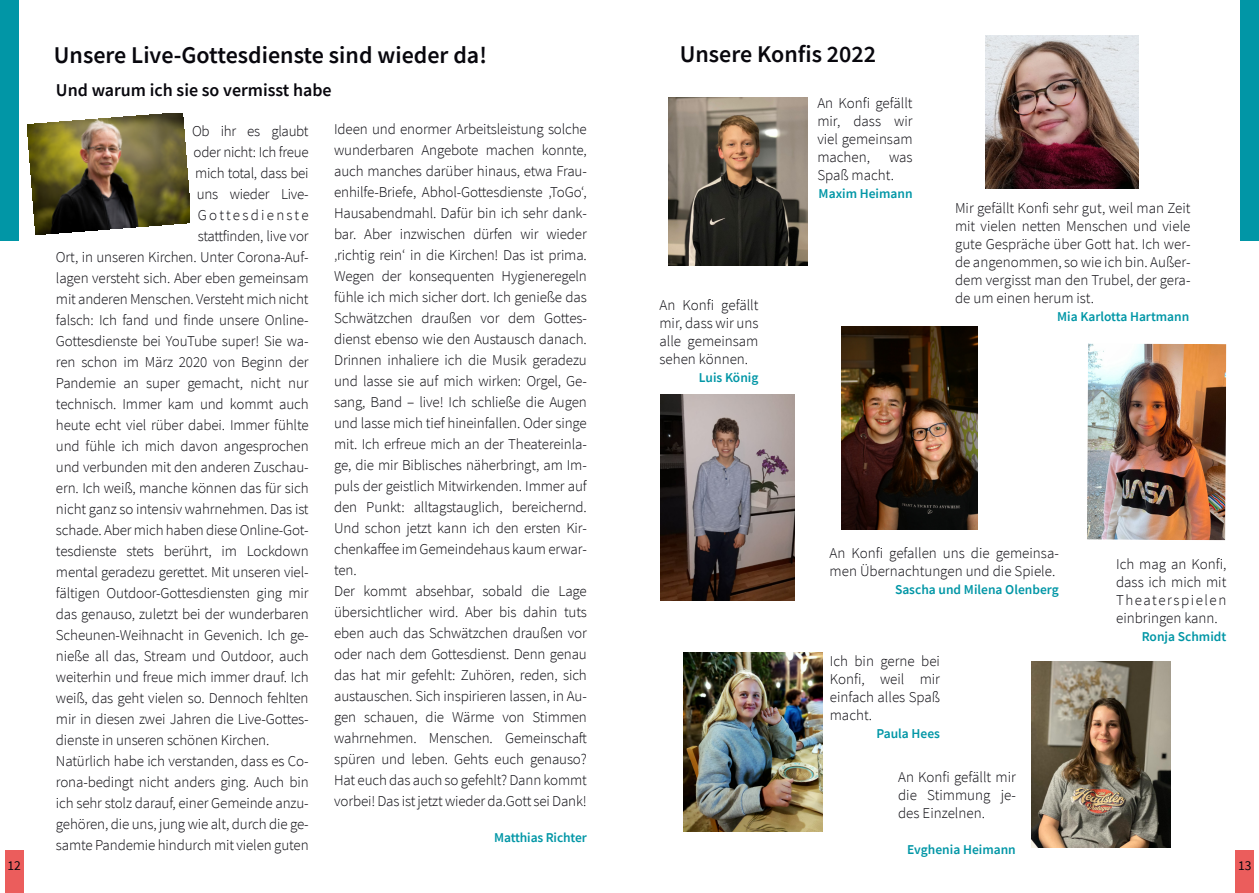
<style>
.page{position:relative;width:1259px;height:893px;background:#fff}
.page>*{position:absolute;margin:0;border:0;box-sizing:border-box;transform-origin:0 0}
.t1{font:600 24px "Source Sans Pro";color:#08070d}
.t2{font:600 18px "Source Sans Pro";color:#08070d}
.t3{font:300 15px/21px "Source Sans Pro";letter-spacing:-.01em;color:#08070d;text-align:justify}
.t4{font:300 15px "Source Sans Pro";letter-spacing:.15em;color:#08070d}
.t5{font:600 13.5px "Source Sans Pro";color:#0196a6}
.t6{font:13.5px "Source Sans Pro";color:#08070d}
</style>
<div class="page">
<div style="left:0;top:0;width:19px;height:241px;background:#0196a6"></div>
<div style="left:1240px;top:0;width:19px;height:241px;background:#0196a6"></div>
<div style="left:1235px;top:850px;width:19px;height:43px;background:#eb5d5c"></div>
<div style="left:5px;top:850px;width:18px;height:43px;background:#eb5d5c"></div>
<img style="left:1087px;top:343px;width:139px;height:197px">
<img style="left:1031px;top:662px;width:139px;height:186px">
<img style="left:668px;top:98px;width:139px;height:168px">
<img style="left:985px;top:35px;width:153px;height:154px">
<img style="left:683px;top:652px;width:140px;height:179px">
<img style="left:660px;top:394px;width:134px;height:206px">
<img style="left:27px;top:113px;width:162px;height:121px">
<img style="left:841px;top:326px;width:136px;height:203px">
<h1 class="t1" style="left:54px;top:45px;width:434px">Unsere Live-Gottesdienste sind wieder da!</h1>
<h1 class="t1" style="left:680px;top:44px;width:198px">Unsere Konfis 2022</h1>
<p class="t2" style="left:56px;top:83px;width:277px">Und warum ich sie so vermisst habe</p>
<p class="t3" style="left:192px;top:122px;width:118px">Ob ihr es glaubt</p>
<p class="t3" style="left:194px;top:143px;width:116px">oder nicht: Ich freue</p>
<p class="t3" style="left:195px;top:164px;width:115px">mich total, dass bei</p>
<p class="t3" style="left:197px;top:185px;width:113px">uns wieder Live-</p>
<p class="t4" style="left:198px;top:209px;width:112px">Gottesdienste</p>
<p class="t3" style="left:198px;top:227px;width:112px">stattfinden, live vor</p>
<p class="t3" style="left:56px;top:248px;width:254px">Ort, in unseren Kirchen. Unter Corona-Auf-</p>
<p class="t3" style="left:56px;top:269px;width:254px">lagen versteht sich. Aber eben gemeinsam</p>
<p class="t3" style="left:56px;top:290px;width:254px">mit anderen Menschen. Versteht mich nicht</p>
<p class="t3" style="left:56px;top:311px;width:254px">falsch: Ich fand und finde unsere Online-</p>
<p class="t3" style="left:56px;top:332px;width:254px">Gottesdienste bei YouTube super! Sie wa-</p>
<p class="t3" style="left:56px;top:353px;width:254px">ren schon im März 2020 von Beginn der</p>
<p class="t3" style="left:56px;top:374px;width:254px">Pandemie an super gemacht, nicht nur</p>
<p class="t3" style="left:56px;top:395px;width:254px">technisch. Immer kam und kommt auch</p>
<p class="t3" style="left:56px;top:416px;width:254px">heute echt viel rüber dabei. Immer fühlte</p>
<p class="t3" style="left:56px;top:437px;width:254px">und fühle ich mich davon angesprochen</p>
<p class="t3" style="left:56px;top:458px;width:254px">und verbunden mit den anderen Zuschau-</p>
<p class="t3" style="left:56px;top:479px;width:254px">ern. Ich weiß, manche können das für sich</p>
<p class="t3" style="left:56px;top:500px;width:254px">nicht ganz so intensiv wahrnehmen. Das ist</p>
<p class="t3" style="left:56px;top:521px;width:254px">schade. Aber mich haben diese Online-Got-</p>
<p class="t3" style="left:56px;top:542px;width:254px">tesdienste stets berührt, im Lockdown</p>
<p class="t3" style="left:56px;top:563px;width:254px">mental geradezu gerettet. Mit unseren viel-</p>
<p class="t3" style="left:56px;top:584px;width:254px">fältigen Outdoor-Gottesdiensten ging mir</p>
<p class="t3" style="left:56px;top:605px;width:254px">das genauso, zuletzt bei der wunderbaren</p>
<p class="t3" style="left:56px;top:626px;width:254px">Scheunen-Weihnacht in Gevenich. Ich ge-</p>
<p class="t3" style="left:56px;top:647px;width:254px">nieße all das, Stream und Outdoor, auch</p>
<p class="t3" style="left:56px;top:668px;width:254px">weiterhin und freue mich immer drauf. Ich</p>
<p class="t3" style="left:56px;top:689px;width:254px">weiß, das geht vielen so. Dennoch fehlten</p>
<p class="t3" style="left:56px;top:710px;width:254px">mir in diesen zwei Jahren die Live-Gottes-</p>
<p class="t3" style="left:56px;top:731px;width:215px">dienste in unseren schönen Kirchen.</p>
<p class="t3" style="left:56px;top:752px;width:254px">Natürlich habe ich verstanden, dass es Co-</p>
<p class="t3" style="left:56px;top:773px;width:254px">rona-bedingt nicht anders ging. Auch bin</p>
<p class="t3" style="left:56px;top:794px;width:254px">ich sehr stolz darauf, einer Gemeinde anzu-</p>
<p class="t3" style="left:56px;top:815px;width:254px">gehören, die uns, jung wie alt, durch die ge-</p>
<p class="t3" style="left:56px;top:836px;width:254px">samte Pandemie hindurch mit vielen guten</p>
<p class="t3" style="left:334px;top:120px;width:254px;text-align:left">Ideen und enormer Arbeitsleistung solche wunderbaren Angebote machen konnte, auch manches darüber hinaus, etwa Frau&shy;enhilfe-Briefe, Abhol-Gottesdienste ‚ToGo‘, Hausabendmahl. Dafür bin ich sehr dank&shy;bar. Aber inzwischen dürfen wir wieder ‚richtig rein‘ in die Kirchen! Das ist prima.<br>Wegen der konsequenten Hygieneregeln fühle ich mich sicher dort. Ich genieße das Schwätzchen draußen vor dem Gottes&shy;dienst ebenso wie den Austausch danach.<br>Drinnen inhaliere ich die Musik geradezu und lasse sie auf mich wirken: Orgel, Ge&shy;sang, Band – live! Ich schließe die Augen und lasse mich tief hineinfallen. Oder singe mit. Ich erfreue mich an der Theatereinla&shy;ge, die mir Biblisches näherbringt, am Im&shy;puls der geistlich Mitwirkenden. Immer auf den Punkt: alltagstauglich, bereichernd.<br>Und schon jetzt kann ich den ersten Kir&shy;chenkaffee im Gemeindehaus kaum erwar&shy;ten.<br>Der kommt absehbar, sobald die Lage übersichtlicher wird. Aber bis dahin tuts eben auch das Schwätzchen draußen vor oder nach dem Gottesdienst. Denn genau das hat mir gefehlt: Zuhören, reden, sich austauschen. Sich inspirieren lassen, in Au&shy;gen schauen, die Wärme von Stimmen wahrnehmen. Menschen. Gemeinschaft spüren und leben. Gehts euch genauso?<br>Hat euch das auch so gefehlt? Dann kommt vorbei! Das ist jetzt wieder da.Gott sei Dank!</p>
<p class="t5" style="left:494px;top:832px;width:94px">Matthias Richter</p>
<p class="t3" style="left:659px;top:297px;width:101px;line-height:18px">An Konfi gefällt mir, dass wir uns alle gemeinsam sehen können.</p>
<p class="t5" style="left:699px;top:372px;width:61px">Luis König</p>
<p class="t3" style="left:817px;top:96px;width:97px;line-height:18px">An Konfi gefällt mir, dass wir viel gemeinsam machen,</p>
<p class="t3" style="left:817px;top:150px;width:97px;line-height:18px;text-indent:72px">was<br>Spaß macht.</p>
<p class="t5" style="left:818px;top:188px;width:95px">Maxim Heimann</p>
<p class="t3" style="left:955px;top:200px;width:237px;line-height:18px">Mir gefällt Konfi sehr gut, weil man Zeit mit vielen netten Menschen und viele gute Gespräche über Gott hat. Ich wer&shy;de angenommen, so wie ich bin. Außer&shy;dem vergisst man den Trubel, der gera&shy;de um einen herum ist.</p>
<p class="t5" style="left:1057px;top:311px;width:134px">Mia Karlotta Hartmann</p>
<p class="t3" style="left:829px;top:546px;width:231px;line-height:18px">An Konfi gefallen uns die gemeinsa&shy;men Übernachtungen und die Spiele.</p>
<p class="t5" style="left:895px;top:584px;width:165px">Sascha und Milena Olenberg</p>
<p class="t3" style="left:830px;top:653px;width:112px;line-height:18px">Ich bin gerne bei Konfi, weil mir einfach alles Spaß macht.</p>
<p class="t5" style="left:876px;top:728px;width:65px">Paula Hees</p>
<p class="t3" style="left:898px;top:769px;width:119px;line-height:18px">An Konfi gefällt mir die Stimmung je&shy;des Einzelnen.</p>
<p class="t5" style="left:907px;top:844px;width:110px">Evghenia Heimann</p>
<p class="t3" style="left:1116px;top:556px;width:112px;line-height:18px">Ich mag an Konfi, dass ich mich mit Theaterspielen einbringen kann.</p>
<p class="t5" style="left:1141px;top:631px;width:86px">Ronja Schmidt</p>
<p class="t6" style="left:7px;top:860px;width:15px">12</p>
<p class="t6" style="left:1238px;top:860px;width:15px">13</p>
</div>
